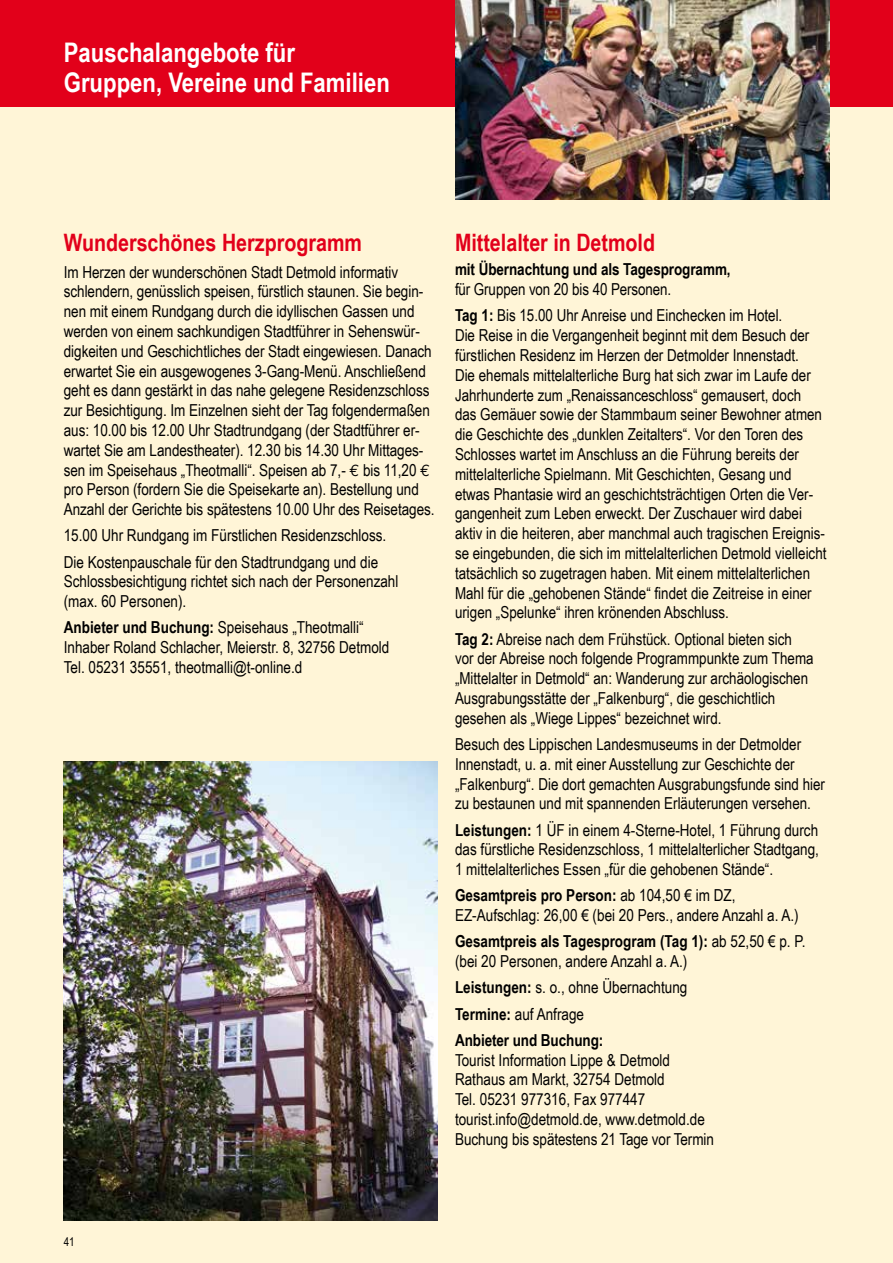
<style>
.page{position:relative;width:893px;height:1263px;background:#fff5d7}
.page>*{position:absolute;margin:0;border:0;box-sizing:border-box;transform-origin:0 0}
.t1{font:700 27px/30px "Arial Narrow";color:#fff}
.t2{font:700 24px "Arial Narrow";color:#e2001a}
.t3{font:16.5px/19.8px "Arial Narrow";color:#000}
.t4{font:700 16.5px/26.2px "Arial Narrow";letter-spacing:-.005em;color:#000}
.t5{font:12px "Arial Narrow";color:#000}
.s1{font-family:"Euro Mono"}
.s2{font-weight:700}
.s3{font-weight:400}
</style>
<div class="page">
<div style="left:0;top:0;width:893px;height:106px;background:#e2001a"></div>
<img style="left:455px;top:0;width:374px;height:200px">
<img style="left:64px;top:761px;width:374px;height:459px">
<h1 class="t1" style="left:64px;top:36px;width:328px">Pauschalangebote für<br>Gruppen, Vereine und Familien</h1>
<h2 class="t2" style="left:64px;top:225px;width:300px">Wunderschönes Herzprogramm</h2>
<p class="t3" style="left:64px;top:261px;width:372px">Im Herzen der wunderschönen Stadt Detmold informativ schlendern, genüsslich speisen, fürstlich staunen. Sie begin&shy;nen mit einem Rundgang durch die idyllischen Gassen und werden von einem sachkundigen Stadtführer in Sehenswür&shy;digkeiten und Geschichtliches der Stadt eingewiesen. Danach erwartet Sie ein ausgewogenes 3-Gang-Menü. Anschließend geht es dann gestärkt in das nahe gelegene Residenzschloss zur Besichtigung. Im Einzelnen sieht der Tag folgendermaßen aus: 10.00 bis 12.00 Uhr Stadtrundgang (der Stadtführer er&shy;wartet Sie am Landestheater). 12.30 bis 14.30 Uhr Mittages&shy;sen im Speisehaus „Theotmalli“. Speisen ab 7,- <span class="s1">€</span> bis 11,20 <span class="s1">€ </span>pro Person (fordern Sie die Speisekarte an). Bestellung und Anzahl der Gerichte bis spätestens 10.00 Uhr des Reisetages.</p>
<p class="t3" style="left:64px;top:522px;width:324px;line-height:26.2px">15.00 Uhr Rundgang im Fürstlichen Residenzschloss.<br>Die Kostenpauschale für den Stadtrundgang und die</p>
<p class="t3" style="left:64px;top:571px;width:336px">Schlossbesichtigung richtet sich nach der Personenzahl (max. 60 Personen).</p>
<p class="t3" style="left:64px;top:617px;width:327px"><span class="s2">Anbieter und Buchung:</span> Speisehaus „Theotmalli“<br>Inhaber Roland Schlacher, Meierstr. 8, 32756 Detmold<br>Tel. 05231 35551, theotmalli@t-online.d</p>
<h2 class="t2" style="left:455px;top:225px;width:202px">Mittelalter in Detmold</h2>
<p class="t4" style="left:455px;top:256px;width:277px">mit Übernachtung und als Tagesprogramm,</p>
<p class="t3" style="left:455px;top:276px;width:329px;line-height:26.2px">für Gruppen von 20 bis 40 Personen.<br><span class="s2">Tag 1:</span> Bis 15.00 Uhr Anreise und Einchecken im Hotel.</p>
<p class="t3" style="left:455px;top:325px;width:373px">Die Reise in die Vergangenheit beginnt mit dem Besuch der fürstlichen Residenz im Herzen der Detmolder Innenstadt.<br>Die ehemals mittelalterliche Burg hat sich zwar im Laufe der Jahrhunderte zum „Renaissanceschloss“ gemausert, doch das Gemäuer sowie der Stammbaum seiner Bewohner atmen die Geschichte des „dunklen Zeitalters“. Vor den Toren des Schlosses wartet im Anschluss an die Führung bereits der mittelalterliche Spielmann. Mit Geschichten, Gesang und etwas Phantasie wird an geschichtsträchtigen Orten die Ver&shy;gangenheit zum Leben erweckt. Der Zuschauer wird dabei aktiv in die heiteren, aber manchmal auch tragischen Ereignis&shy;se eingebunden, die sich im mittelalterlichen Detmold vielleicht tatsächlich so zugetragen haben. Mit einem mittelalterlichen Mahl für die „gehobenen Stände“ findet die Zeitreise in einer urigen „Spelunke“ ihren krönenden Abschluss.</p>
<p class="t3" style="left:455px;top:628px;width:360px"><span class="s2">Tag 2:</span> Abreise nach dem Frühstück. Optional bieten sich vor der Abreise noch folgende Programmpunkte zum Thema „Mittelalter in Detmold“ an: Wanderung zur archäologischen Ausgrabungsstätte der „Falkenburg“, die geschichtlich gesehen als „Wiege Lippes“ bezeichnet wird.</p>
<p class="t3" style="left:455px;top:734px;width:372px">Besuch des Lippischen Landesmuseums in der Detmolder Innenstadt, u. a. mit einer Ausstellung zur Geschichte der „Falkenburg“. Die dort gemachten Ausgrabungsfunde sind hier zu bestaunen und mit spannenden Erläuterungen versehen.</p>
<p class="t3" style="left:455px;top:819px;width:365px;text-align:justify"><span class="s2">Leistungen:</span> 1 ÜF in einem 4-Sterne-Hotel, 1 Führung durch das fürstliche Residenzschloss, 1 mittelalterlicher Stadtgang, 1 mittelalterliches Essen „für die gehobenen Stände“.</p>
<p class="t3" style="left:455px;top:885px;width:345px"><span class="s2">Gesamtpreis pro Person:</span> ab 104,50 € im DZ,<br>EZ-Aufschlag: 26,00 € (bei 20 Pers., andere Anzahl a. A.)</p>
<p class="t3" style="left:455px;top:931px;width:352px"><span class="s2">Gesamtpreis als Tagesprogram (Tag 1):</span> ab 52,50 € p. P. (bei 20 Personen, andere Anzahl a. A.)</p>
<p class="t4" style="left:455px;top:974px;width:234px">Leistungen: <span class="s3">s. o., ohne Übernachtung<br></span>Termine: <span class="s3">auf Anfrage<br></span>Anbieter und Buchung:</p>
<p class="t3" style="left:455px;top:1049px;width:260px">Tourist Information Lippe &amp; Detmold Rathaus am Markt, 32754 Detmold<br>Tel. 05231 977316, Fax 977447 tourist.info@detmold.de, www.detmold.de Buchung bis spätestens 21 Tage vor Termin</p>
<p class="t5" style="left:64px;top:1233px;width:12px">41</p>
</div>
